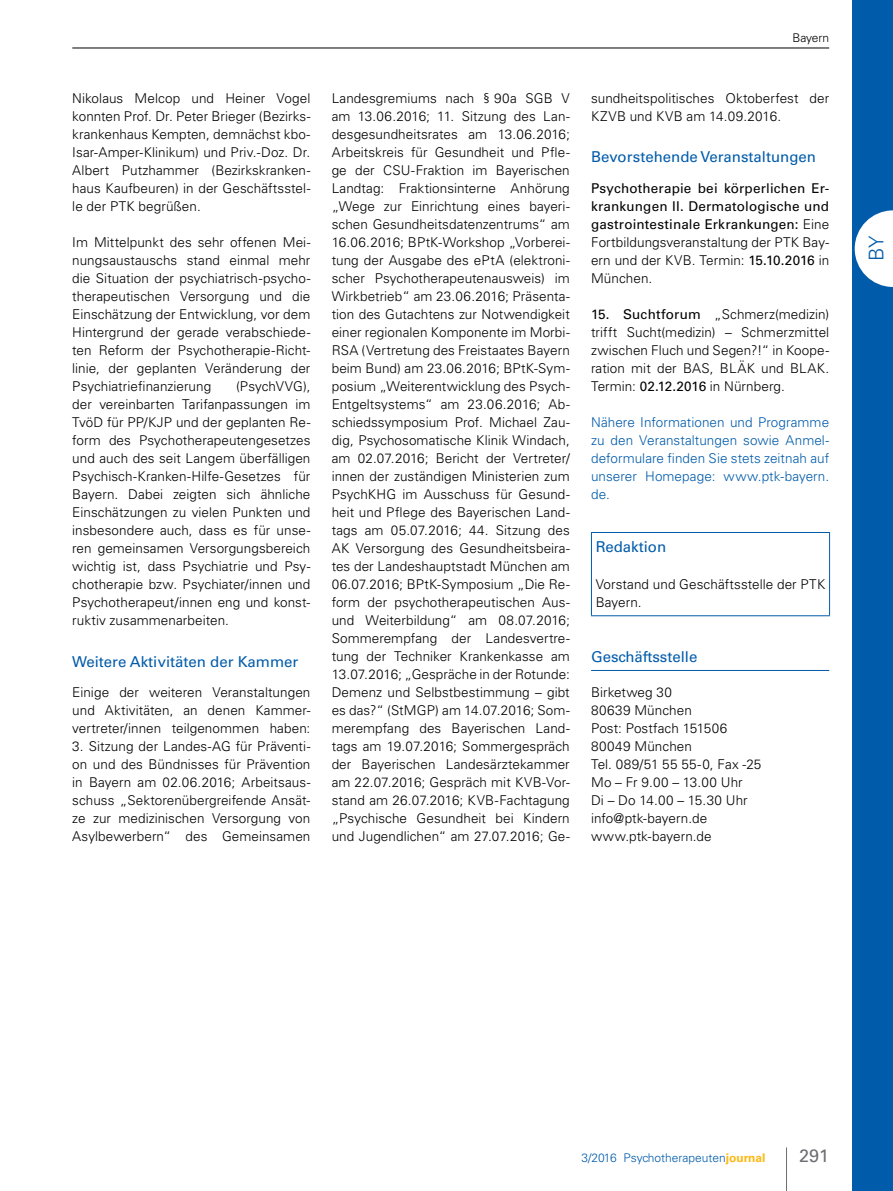
<style>
.page{position:relative;width:893px;height:1191px;background:#fff}
.page>*{position:absolute;margin:0;border:0;box-sizing:border-box;transform-origin:0 0}
.t1{font:300 20.25px "Univers LT Std";color:#005baa}
.t2{font:18px "Univers LT Std";color:#6d6e71}
.t3{font:15px "Univers LT Std";color:#005baa}
.t4{font:300 13.5px/18px "Univers LT Std";letter-spacing:.005em;color:#000;text-align:justify}
.t5{font:13.5px/18px "Univers LT Std";letter-spacing:.01em;color:#000;text-align:justify}
.t6{font:300 13.5px/18px "Univers LT Std";letter-spacing:.005em;color:#005baa;text-align:justify}
.t7{font:300 12px "Univers LT Std";color:#005baa}
.t8{font:300 12px "Univers LT Std";letter-spacing:-.02em;color:#000}
.s1{font-weight:300}
.s2{font-weight:400}
.s3{font-weight:700;color:#fdb913}
</style>
<div class="page">
<hr style="left:591px;top:670px;width:238px;height:1px;background:#005baa">
<hr style="left:591px;top:532px;width:239px;height:1px;background:#005baa">
<hr style="left:591px;top:533px;width:1px;height:82px;background:#005baa">
<hr style="left:829px;top:533px;width:1px;height:82px;background:#005baa">
<hr style="left:591px;top:615px;width:239px;height:1px;background:#005baa">
<hr style="left:786px;top:1147px;width:1px;height:44px;background:#6d6e71">
<div style="left:853px;top:0;width:40px;height:1191px;background:#005baa"></div>
<hr style="left:72px;top:48px;width:757px;height:1px;background:#000">
<svg style="left:855px;top:210px;width:38px;height:77px"></svg>
<p class="t4" style="left:72px;top:89px;width:240px">Nikolaus Melcop und Heiner Vogel konnten Prof. Dr. Peter Brieger (Bezirks&shy;krankenhaus Kempten, demnächst kbo-Isar-Amper-Klinikum) und Priv.-Doz. Dr.<br>Albert Putzhammer (Bezirkskranken&shy;haus Kaufbeuren) in der Geschäftsstel&shy;le der PTK begrüßen.</p>
<p class="t4" style="left:72px;top:233px;width:240px">Im Mittelpunkt des sehr offenen Mei&shy;nungsaustauschs stand einmal mehr die Situation der psychiatrisch-psycho&shy;therapeutischen Versorgung und die Einschätzung der Entwicklung, vor dem Hintergrund der gerade verabschiede&shy;ten Reform der Psychotherapie-Richt&shy;linie, der geplanten Veränderung der Psychiatriefinanzierung</p>
<p class="t4" style="left:72px;top:377px;width:240px;text-indent:164px">(PsychVVG), der vereinbarten Tarifanpassungen im TvöD für PP/KJP und der geplanten Re&shy;form des Psychotherapeutengesetzes und auch des seit Langem überfälligen Psychisch-Kranken-Hilfe-Gesetzes für Bayern. Dabei zeigten sich ähnliche Einschätzungen zu vielen Punkten und insbesondere auch, dass es für unse&shy;ren gemeinsamen Versorgungsbereich wichtig ist, dass Psychiatrie und Psy&shy;chotherapie bzw. Psychiater/innen und Psychotherapeut/innen eng und konst&shy;ruktiv zusammenarbeiten.</p>
<p class="t3" style="left:72px;top:652px;width:228px">Weitere Aktivitäten der Kammer</p>
<p class="t4" style="left:72px;top:683px;width:240px">Einige der weiteren Veranstaltungen und Aktivitäten, an denen Kammer&shy;vertreter/innen teilgenommen haben:</p>
<p class="t4" style="left:72px;top:737px;width:240px">3. Sitzung der Landes-AG für Präventi&shy;on und des Bündnisses für Prävention in Bayern am 02.06.2016; Arbeitsaus&shy;schuss „Sektorenübergreifende Ansät&shy;ze zur medizinischen Versorgung von Asylbewerbern“ des Gemeinsamen</p>
<p class="t8" style="left:793px;top:31px;width:38px">Bayern</p>
<p class="t4" style="left:332px;top:89px;width:240px">Landesgremiums nach § 90a SGB V am 13.06.2016; 11. Sitzung des Lan&shy;desgesundheitsrates am 13.06.2016; Arbeitskreis für Gesundheit und Pfle&shy;ge der CSU-Fraktion im Bayerischen Landtag: Fraktionsinterne Anhörung „Wege zur Einrichtung eines bayeri&shy;schen Gesundheitsdatenzentrums“ am 16.06.2016; BPtK-Workshop „Vorberei&shy;tung der Ausgabe des ePtA (elektroni&shy;scher Psychotherapeutenausweis) im Wirkbetrieb“ am 23.06.2016; Präsenta&shy;tion des Gutachtens zur Notwendigkeit einer regionalen Komponente im Morbi-RSA (Vertretung des Freistaates Bayern beim Bund) am 23.06.2016; BPtK-Sym&shy;posium „Weiterentwicklung des Psych-Entgeltsystems“ am 23.06.2016; Ab&shy;schiedssymposium Prof. Michael Zau&shy;dig, Psychosomatische Klinik Windach, am 02.07.2016; Bericht der Vertreter/ innen der zuständigen Ministerien zum PsychKHG im Ausschuss für Gesund&shy;heit und Pflege des Bayerischen Land&shy;tags am 05.07.2016; 44. Sitzung des AK Versorgung des Gesundheitsbeira&shy;tes der Landeshauptstadt München am 06.07.2016; BPtK-Symposium „Die Re&shy;form der psychotherapeutischen Aus&shy;und Weiterbildung“ am 08.07.2016; Sommerempfang der Landesvertre&shy;tung der Techniker Krankenkasse am 13.07.2016; „Gespräche in der Rotunde:<br>Demenz und Selbstbestimmung – gibt es das?“ (StMGP) am 14.07.2016; Som&shy;merempfang des Bayerischen Land&shy;tags am 19.07.2016; Sommergespräch der Bayerischen Landesärztekammer am 22.07.2016; Gespräch mit KVB-Vor&shy;stand am 26.07.2016; KVB-Fachtagung „Psychische Gesundheit bei Kindern und Jugendlichen“ am 27.07.2016; Ge-</p>
<p class="t4" style="left:591px;top:89px;width:240px">sundheitspolitisches Oktoberfest der<br>KZVB und KVB am 14.09.2016.</p>
<p class="t3" style="left:591px;top:148px;width:226px">Bevorstehende Veranstaltungen</p>
<p class="t5" style="left:591px;top:179px;width:240px">Psychotherapie bei körperlichen Er&shy;krankungen II. Dermatologische und gastrointestinale Erkrankungen: <span class="s1">Eine Fortbildungsveranstaltung der PTK Bay&shy;ern und der KVB. Termin:</span> 15.10.2016 <span class="s1">in München.</span></p>
<p class="t4" style="left:591px;top:305px;width:240px"><span class="s2">15. Suchtforum</span> „Schmerz(medizin) trifft Sucht(medizin) – Schmerzmittel zwischen Fluch und Segen?!“ in Koope&shy;ration mit der BAS, BLÄK und BLAK.<br>Termin: <span class="s2">02.12.2016</span> in Nürnberg.</p>
<p class="t6" style="left:591px;top:413px;width:240px">Nähere Informationen und Programme zu den Veranstaltungen sowie Anmel&shy;deformulare finden Sie stets zeitnah auf unserer Homepage: www.ptk-bayern. de.</p>
<p class="t3" style="left:596px;top:537px;width:72px">Redaktion</p>
<p class="t4" style="left:596px;top:575px;width:231px">Vorstand und Geschäftsstelle der PTK<br>Bayern.</p>
<p class="t3" style="left:591px;top:647px;width:108px">Geschäftsstelle</p>
<p class="t4" style="left:591px;top:683px;width:172px;text-align:left">Birketweg 30<br>80639 München<br>Post: Postfach 151506<br>80049 München<br>Tel. 089/51 55 55-0, Fax -25<br>Mo – Fr 9.00 – 13.00 Uhr<br>Di – Do 14.00 – 15.30 Uhr info@ptk-bayern.de www.ptk-bayern.de</p>
<h1 class="t1" style="left:864px;top:261px;width:27px;rotate:-90deg">BY</h1>
<p class="t7" style="left:581px;top:1150px;width:185px">3/2016 Psychotherapeuten<span class="s3">journal</span></p>
<h2 class="t2" style="left:799px;top:1144px;width:32px">291</h2>
</div>
